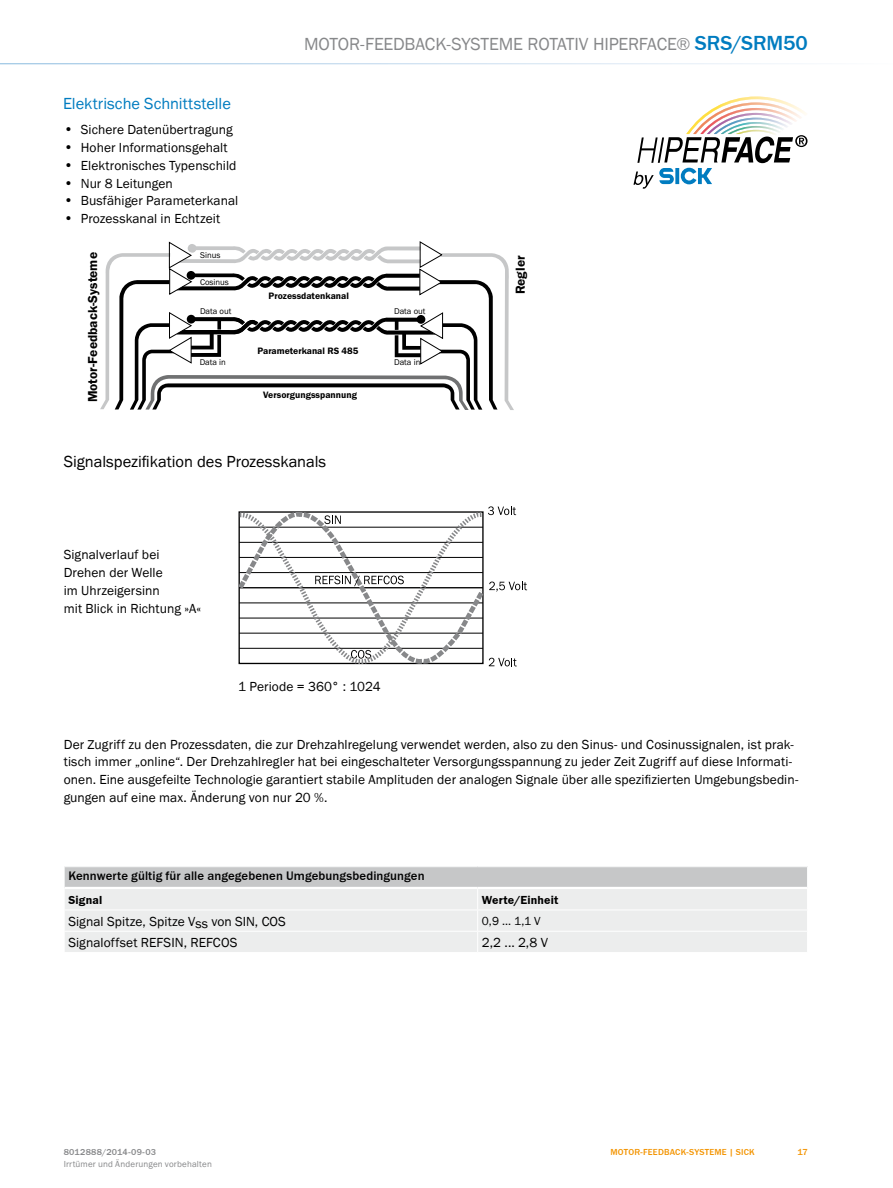
<style>
.page{position:relative;width:893px;height:1188px;background:#fff}
.page>*{position:absolute;margin:0;border:0;box-sizing:border-box;transform-origin:0 0}
.t1{font:500 21px "SICK Franklin";color:#007cc0}
.t2{font:18px "SICK Franklin";letter-spacing:-.01em;color:#87888a}
.t3{font:16.5px "SICK Franklin";letter-spacing:-.005em;color:#000}
.t4{font:16.5px "SICK Franklin";letter-spacing:.005em;color:#007cc0}
.t5{font:13.5px/17.9px "SICK Franklin";letter-spacing:.005em;color:#000}
.t6{font:700 13.5px "SICK Franklin";color:#000}
.t7{font:500 12.75px "SICK Franklin";letter-spacing:.01em;color:#000}
.t8{font:700 12px "SICK Franklin";letter-spacing:.015em;color:#000}
.t9{font:12px "SICK Franklin";color:#000}
.t10{font:700 9.6px "SICK Franklin";color:#000}
.t11{font:9px "SICK Franklin";letter-spacing:.02em;color:#87888a}
.t12{font:500 9px "SICK Franklin";letter-spacing:.025em;color:#f39400}
.t13{font:500 9px "SICK Franklin";letter-spacing:.025em;color:#87888a}
.t14{font:8.7px "SICK Franklin";color:#000}
.s1{font-weight:400;font-size:18px;color:#87888a}
.s2{font-size:14.25px}
</style>
<div class="page">
<svg style="left:100px;top:241px;width:414px;height:169px"></svg>
<svg style="left:633px;top:97px;width:175px;height:92px"></svg>
<svg style="left:238px;top:506px;width:289px;height:160px"></svg>
<div style="left:64px;top:867px;width:743px;height:21px;background:#c6c7c8"></div>
<div style="left:65px;top:889px;width:742px;height:63px;background:#eceded"></div>
<hr style="left:65px;top:887px;width:413px;height:2px;background:#fff">
<hr style="left:478px;top:887px;width:329px;height:2px;background:#fff">
<hr style="left:478px;top:910px;width:330px;height:1px;background:#fff">
<hr style="left:64px;top:931px;width:414px;height:1px;background:#fff">
<hr style="left:478px;top:931px;width:330px;height:1px;background:#fff">
<hr style="left:64px;top:910px;width:414px;height:1px;background:#fff">
<svg style="left:64px;top:867px;width:1px;height:21px"></svg>
<svg style="left:477px;top:889px;width:1px;height:63px"></svg>
<h2 class="t2" style="left:304px;top:32px;width:325px">M otor-Feedback-Systeme rotativ HI PERFACE</h2>
<h1 class="t1" style="left:676px;top:30px;width:133px"><span class="s1">®</span> SRS/SRM50</h1>
<p class="t4" style="left:63px;top:93px;width:169px">Elektrische Schnittstelle</p>
<p class="t5" style="left:64px;top:121px;width:170px"><span class="s2">•</span> Sichere Datenübertragung</p>
<p class="t5" style="left:64px;top:139px;width:165px"><span class="s2">•</span> Hoher I nformationsgehalt</p>
<p class="t5" style="left:64px;top:156px;width:174px"><span class="s2">•</span> Elektronisches Typenschild</p>
<p class="t5" style="left:64px;top:174px;width:111px"><span class="s2">•</span> N ur 8 Leitungen</p>
<p class="t5" style="left:64px;top:192px;width:176px"><span class="s2">•</span> Busfähiger Parameterkanal</p>
<p class="t5" style="left:64px;top:210px;width:158px"><span class="s2">•</span> Prozesskanal in Echtzeit</p>
<p class="t6" style="left:84px;top:402px;width:152px;rotate:-90deg">Motor-Feedback-Systeme</p>
<p class="t6" style="left:512px;top:294px;width:40px;rotate:-90deg">Regler</p>
<p class="t14" style="left:200px;top:250px;width:22px">Sinus</p>
<p class="t14" style="left:200px;top:277px;width:30px">Cosinus</p>
<p class="t14" style="left:200px;top:306px;width:33px">Data out</p>
<p class="t14" style="left:394px;top:305px;width:33px">Data out</p>
<p class="t10" style="left:269px;top:290px;width:82px">Prozessdatenkanal</p>
<p class="t10" style="left:257px;top:345px;width:103px">Parameterkanal RS 485</p>
<p class="t10" style="left:263px;top:388px;width:95px">Versorgungsspannung</p>
<p class="t14" style="left:200px;top:357px;width:28px">Data in</p>
<p class="t14" style="left:394px;top:357px;width:28px">Data in</p>
<p class="t3" style="left:64px;top:451px;width:264px">Signalspezifikation des Prozesskanals</p>
<p class="t5" style="left:64px;top:546px;width:139px">Signalverlauf bei<br>Drehen der Welle<br>im Uhrzeigersinn<br>mit Blick in Richtung »A«</p>
<p class="t5" style="left:238px;top:678px;width:144px">1 Periode = 360° : 1024</p>
<p class="t5" style="left:64px;top:735px;width:736px">Der Zugriff zu den Prozessdaten, die zur Drehzahlregelung verwendet werden, also zu den Sinus- und Cosinussignalen, ist prak&shy;tisch immer „online“. Der Drehzahlregler hat bei eingeschalteter Versorgungsspannung zu jeder Zeit Zugriff auf diese I nformati&shy;onen. Eine ausgefeilte Technologie garantiert stabile Amplituden der analogen Signale über alle spezifizierten Umgebungsbedin&shy;gungen auf eine max. Änderung von nur 20 %.</p>
<p class="t7" style="left:68px;top:868px;width:358px">Kennwerte gültig für alle angegebenen Umgebungsbedingungen</p>
<p class="t8" style="left:68px;top:892px;width:35px">Signal</p>
<p class="t8" style="left:482px;top:892px;width:78px">Werte/Einheit</p>
<p class="t5" style="left:68px;top:912px;width:219px">Signal Spitze, Spitze Vss von SIN , COS</p>
<p class="t9" style="left:482px;top:914px;width:60px">0,9 ... 1,1 V</p>
<p class="t5" style="left:68px;top:934px;width:131px">Signaloffset REFSIN , REFCO</p>
<p class="t5" style="left:230px;top:934px;width:9px">S</p>
<p class="t5" style="left:482px;top:934px;width:68px">2,2 ... 2,8 V</p>
<p class="t13" style="left:64px;top:1146px;width:94px">8012888/2014-09-03</p>
<p class="t12" style="left:611px;top:1146px;width:106px">Motor-Fee dbac k-Systeme</p>
<p class="t12" style="left:729px;top:1146px;width:26px">| SICK</p>
<p class="t11" style="left:64px;top:1159px;width:150px">I rrtümer und Änderungen vorbehalten</p>
<p class="t12" style="left:798px;top:1146px;width:12px">17</p>
</div>
